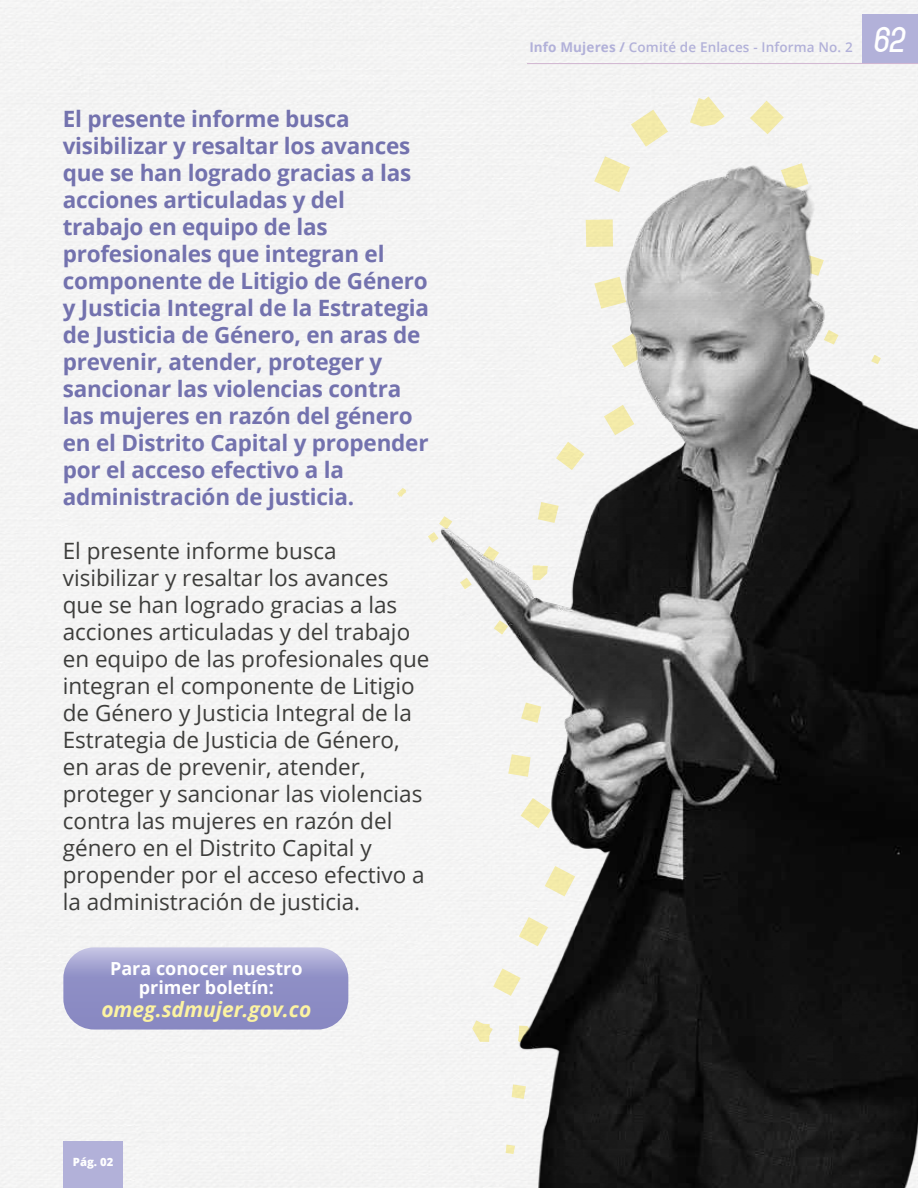
<style>
.page{position:relative;width:918px;height:1188px;background:#fff}
.page>*{position:absolute;margin:0;border:0;box-sizing:border-box;transform-origin:0 0}
.t1{font:italic 900 37.5px "Policemen";color:#fff}
.t2{font:700 22.5px/27px "Open Sans";letter-spacing:-.01em;color:#7372ae}
.t3{font:22.5px/27px "Open Sans";color:#3d3d3b}
.t4{font:italic 700 21px "Open Sans";color:#fcf3a2}
.t5{font:700 18px/19.5px "Open Sans";color:#fff;text-align:center}
.t6{font:600 13.5px "Open Sans";letter-spacing:.01em;color:#b2b1d9}
.t7{font:800 11.4px "Open Sans";color:#fff}
.s1{font-weight:700}
</style>
<div class="page">
<img style="left:0;top:0;width:918px;height:1188px">
<div style="left:863px;top:14px;width:55px;height:50px;background:#b2b1d9"></div>
<hr style="left:527px;top:63px;width:391px;height:1px;background:#d2b7d2">
<div style="left:63px;top:1141px;width:60px;height:47px;background:#b2b1d9"></div>
<svg style="left:63px;top:947px;width:285px;height:83px"></svg>
<p class="t2" style="left:63px;top:105px;width:368px">El presente informe busca visibilizar y resaltar los avances que se han logrado gracias a las acciones articuladas y del trabajo en equipo de las profesionales que integran el componente de Litigio de Género y Justicia Integral de la Estrategia de Justicia de Género, en aras de prevenir, atender, proteger y sancionar las violencias contra las mujeres en razón del género en el Distrito Capital y propender por el acceso efectivo a la administración de justicia.</p>
<p class="t3" style="left:63px;top:537px;width:368px">El presente informe busca visibilizar y resaltar los avances que se han logrado gracias a las acciones articuladas y del trabajo en equipo de las profesionales que integran el componente de Litigio de Género y Justicia Integral de la<br>Estrategia de Justicia de Género, en aras de prevenir, atender, proteger y sancionar las violencias contra las mujeres en razón del género en el Distrito Capital y propender por el acceso efectivo a la administración de justicia.</p>
<p class="t5" style="left:110px;top:958px;width:194px">Para conocer nuestro primer boletín:</p>
<p class="t4" style="left:101px;top:995px;width:211px">omeg.sdmujer.gov.co</p>
<p class="t7" style="left:73px;top:1153px;width:42px">Pág. 02</p>
<p class="t6" style="left:529px;top:38px;width:325px"><span class="s1">Info Mujeres /</span> Comité de Enlaces - Informa No. 2</p>
<h1 class="t1" style="left:873px;top:17px;width:32px">62</h1>
</div>
